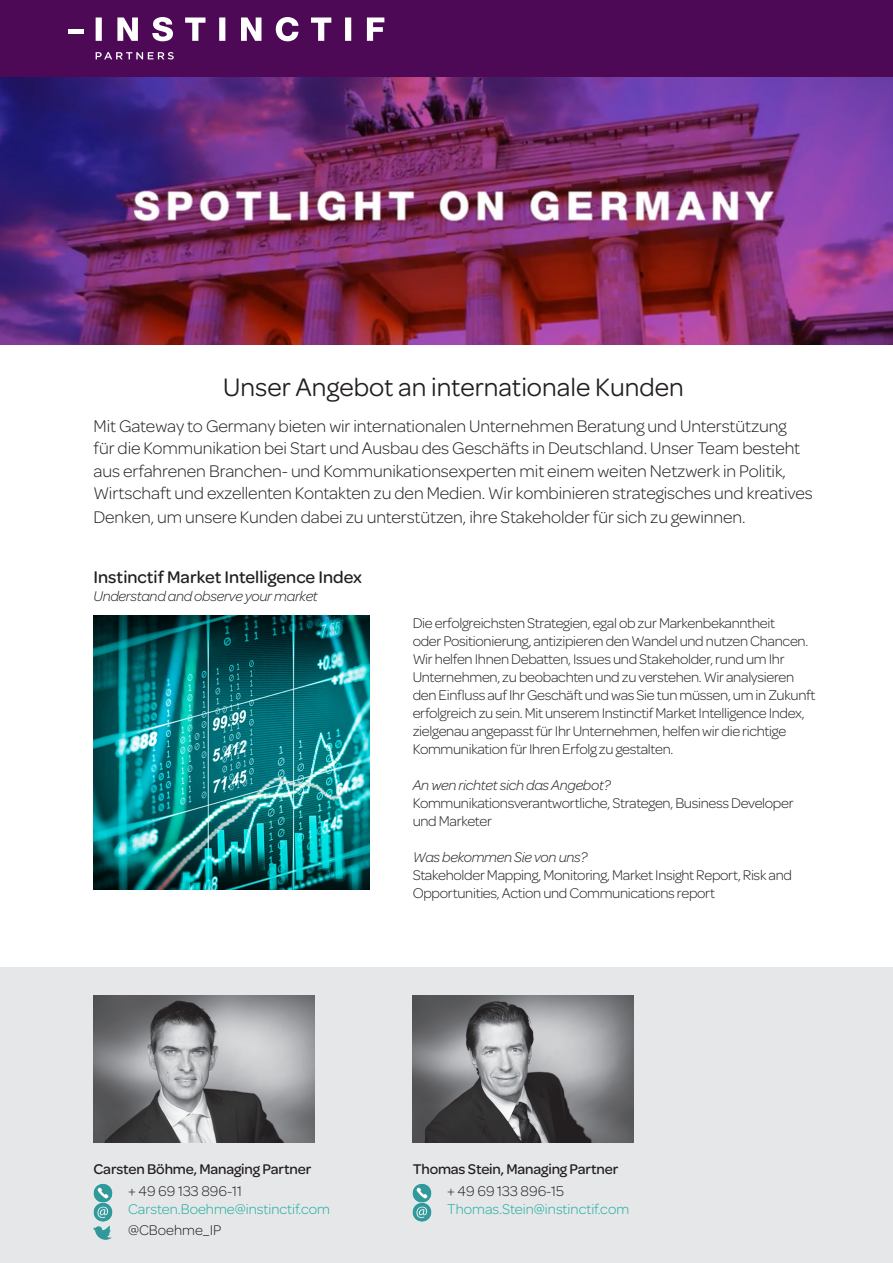
<style>
.page{position:relative;width:893px;height:1263px;background:#fff}
.page>*{position:absolute;margin:0;border:0;box-sizing:border-box;transform-origin:0 0}
.t1{font:27px "Omnes";color:#231f20}
.t2{font:300 18px/22.8px "Omnes";letter-spacing:-.005em;color:#231f20}
.t3{font:500 18px "Omnes";color:#231f20}
.t4{font:300 15px/18px "Omnes";letter-spacing:-.02em;color:#231f20}
.t5{font:italic 300 15px "Omnes";letter-spacing:-.02em;color:#231f20}
.t6{font:300 15px "Omnes";color:#1cad9c}
.t7{font:500 15px "Omnes";letter-spacing:-.01em;color:#231f20}
.t8{font:300 15px "Omnes";color:#231f20}
</style>
<div class="page">
<div style="left:0;top:967px;width:893px;height:296px;background:#e6e7e9"></div>
<img style="left:0;top:77px;width:893px;height:267px">
<img style="left:94px;top:996px;width:221px;height:147px">
<img style="left:413px;top:996px;width:221px;height:147px">
<img style="left:93px;top:1183px;width:19px;height:38px">
<img style="left:93px;top:1225px;width:19px;height:15px">
<img style="left:412px;top:1183px;width:20px;height:38px">
<div style="left:0;top:0;width:893px;height:77px;background:#4d0955"></div>
<svg style="left:96px;top:17px;width:288px;height:24px"></svg>
<svg style="left:96px;top:52px;width:78px;height:8px"></svg>
<div style="left:68px;top:29px;width:16px;height:5px;background:#fff"></div>
<img style="left:93px;top:615px;width:277px;height:274px">
<p class="t1" style="left:223px;top:369px;width:462px">Unser Angebot an internationale Kunden</p>
<p class="t2" style="left:94px;top:414px;width:721px">Mit Gateway to Germany bieten wir internationalen Unternehmen Beratung und Unterstützung<br>für die Kommunikation bei Start und Ausbau des Geschäfts in Deutschland. Unser Team besteht aus erfahrenen Branchen- und Kommunikationsexperten mit einem weiten Netzwerk in Politik, Wirtschaft und exzellenten Kontakten zu den Medien. Wir kombinieren strategisches und kreatives Denken, um unsere Kunden dabei zu unterstützen, ihre Stakeholder für sich zu gewinnen.</p>
<p class="t3" style="left:94px;top:564px;width:270px">Instinctif Market Intelligence Index</p>
<p class="t5" style="left:94px;top:586px;width:226px">Understand and observe your market</p>
<p class="t4" style="left:413px;top:613px;width:404px">Die erfolgreichsten Strategien, egal ob zur Markenbekanntheit<br>oder Positionierung, antizipieren den Wandel und nutzen Chancen.<br>Wir helfen Ihnen Debatten, Issues und Stakeholder, rund um Ihr Unternehmen, zu beobachten und zu verstehen. Wir analysieren den Einfluss auf Ihr Geschäft und was Sie tun müssen, um in Zukunft erfolgreich zu sein. Mit unserem Instinctif Market Intelligence Index, zielgenau angepasst für Ihr Unternehmen, helfen wir die richtige Kommunikation für Ihren Erfolg zu gestalten.</p>
<p class="t5" style="left:413px;top:775px;width:199px">An wen richtet sich das Angebot?</p>
<p class="t4" style="left:413px;top:793px;width:382px">Kommunikationsverantwortliche, Strategen, Business Developer</p>
<p class="t4" style="left:413px;top:811px;width:81px">und Marketer</p>
<p class="t5" style="left:413px;top:847px;width:176px">Was bekommen Sie von uns?</p>
<p class="t4" style="left:413px;top:865px;width:381px">Stakeholder Mapping, Monitoring, Market Insight Report, Risk and<br>Opportunities, Action und Communications report</p>
<p class="t7" style="left:94px;top:1158px;width:219px">Carsten Böhme, Managing Partner</p>
<p class="t8" style="left:128px;top:1181px;width:116px">+ 49 69 133 896-11</p>
<p class="t6" style="left:128px;top:1199px;width:204px">Carsten.Boehme@instinctif.com</p>
<p class="t8" style="left:128px;top:1220px;width:95px">@CBoehme_IP</p>
<p class="t7" style="left:413px;top:1158px;width:207px">Thomas Stein, Managing Partner</p>
<p class="t8" style="left:447px;top:1181px;width:118px">+ 49 69 133 896-15</p>
<p class="t6" style="left:447px;top:1199px;width:184px">Thomas.Stein@instinctif.com</p>
</div>
